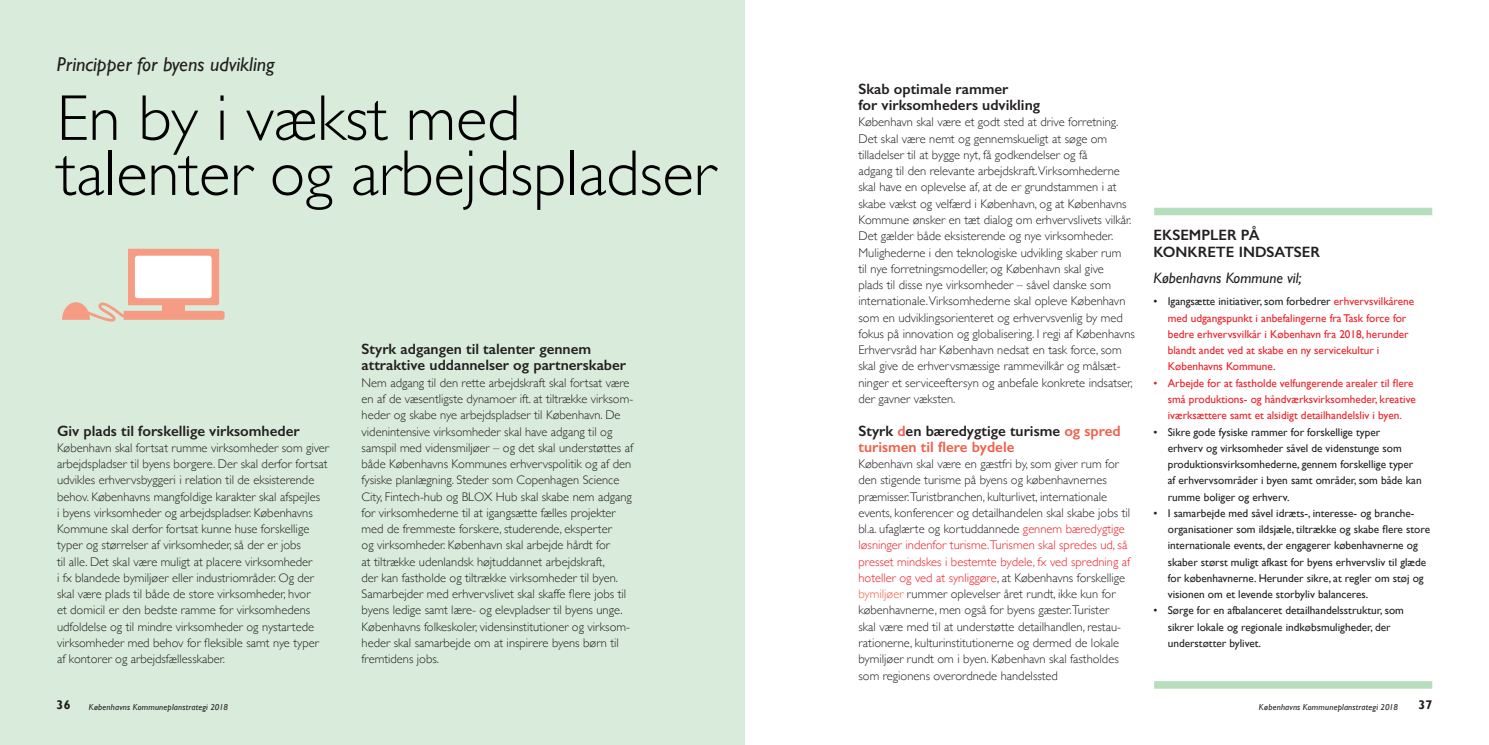
<style>
.page{position:relative;width:1489px;height:745px;background:#fff}
.page>*{position:absolute;margin:0;border:0;box-sizing:border-box;transform-origin:0 0}
.t1{font:300 65px/55px "Gill Sans";color:#000001}
.t2{font:italic 20px "Gill Sans";color:#231f20}
.t3{font:600 15px/16.2px "Gill Sans";color:#231f20}
.t4{font:600 15px/16.2px "Gill Sans";color:#f15e4a}
.t5{font:italic 15px "Gill Sans";color:#231f20}
.t6{font:300 12.5px/16.2px "Gill Sans";color:#231f20}
.t7{font:700 12.5px "Gill Sans";color:#231f20}
.t8{font:11.25px/16.2px "Gill Sans";color:#231f20}
.t9{font:11.25px/16.2px "Gill Sans";color:#ee1d23}
.t10{font:italic 8.75px "Gill Sans";letter-spacing:.02em;color:#231f20}
.s1{color:#231f20}
.s2{color:#ee1d23}
.s3{color:#f15e4a}
</style>
<div class="page">
<div style="left:0;top:0;width:744px;height:744px;background:#d9ecdb"></div>
<svg style="left:62px;top:248px;width:162px;height:74px"></svg>
<div style="left:1154px;top:208px;width:277px;height:7px;background:#b6ddbc"></div>
<svg style="left:1154px;top:681px;width:277px;height:7px;background:#b7ddbd"></svg>
<h2 class="t2" style="left:57px;top:56px;width:219px">Principper for byens udvikling</h2>
<h1 class="t1" style="left:57px;top:95px;width:660px">En by i vækst med talenter og arbejdspladser</h1>
<p class="t3" style="left:57px;top:422px;width:244px">Giv plads til forskellige virksomheder</p>
<p class="t6" style="left:57px;top:440px;width:273px">København skal fortsat rumme virksomheder som giver arbejdspladser til byens borgere. Der skal derfor fortsat udvikles erhvervsbyggeri i relation til de eksisterende behov. Københavns mangfoldige karakter skal afspejles<br>i byens virksomheder og arbejdspladser. Københavns Kommune skal derfor fortsat kunne huse forskellige typer og størrelser af virksomheder, så der er jobs<br>til alle. Det skal være muligt at placere virksomheder<br>i fx blandede bymiljøer eller industriområder. Og der skal være plads til både de store virksomheder, hvor<br>et domicil er den bedste ramme for virksomhedens udfoldelse og til mindre virksomheder og nystartede virksomheder med behov for fleksible samt nye typer af kontorer og arbejdsfællesskaber.</p>
<p class="t3" style="left:361px;top:340px;width:266px">Styrk adgangen til talenter gennem attraktive uddannelser og partnerskaber</p>
<p class="t6" style="left:361px;top:375px;width:273px">Nem adgang til den rette arbejdskraft skal fortsat være en af de væsentligste dynamoer ift. at tiltrække virksom&shy;heder og skabe nye arbejdspladser til København. De videnintensive virksomheder skal have adgang til og samspil med vidensmiljøer – og det skal understøttes af både Københavns Kommunes erhvervspolitik og af den fysiske planlægning. Steder som Copenhagen Science City, Fintech-hub og BLOX Hub skal skabe nem adgang for virksomhederne til at igangsætte fælles projekter med de fremmeste forskere, studerende, eksperter<br>og virksomheder. København skal arbejde hårdt for<br>at tiltrække udenlandsk højtuddannet arbejdskraft,<br>der kan fastholde og tiltrække virksomheder til byen.<br>Samarbejder med erhvervslivet skal skaffe flere jobs til byens ledige samt lære- og elevpladser til byens unge.<br>Københavns folkeskoler, vidensinstitutioner og virksom&shy;heder skal samarbejde om at inspirere byens børn til fremtidens jobs.</p>
<p class="t3" style="left:858px;top:80px;width:183px">Skab optimale rammer<br>for virksomheders udvikling</p>
<p class="t6" style="left:858px;top:115px;width:278px">København skal være et godt sted at drive forretning.<br>Det skal være nemt og gennemskueligt at søge om tilladelser til at bygge nyt, få godkendelser og få<br>adgang til den relevante arbejdskraft.Virksomhederne skal have en oplevelse af, at de er grundstammen i at skabe vækst og velfærd i København, og at Københavns Kommune ønsker en tæt dialog om erhvervslivets vilkår.<br>Det gælder både eksisterende og nye virksomheder.<br>Mulighederne i den teknologiske udvikling skaber rum<br>til nye forretningsmodeller, og København skal give<br>plads til disse nye virksomheder – såvel danske som internationale.Virksomhederne skal opleve København som en udviklingsorienteret og erhvervsvenlig by med fokus på innovation og globalisering. I regi af Københavns Erhvervsråd har København nedsat en task force, som skal give de erhvervsmæssige rammevilkår og målsæt&shy;ninger et serviceeftersyn og anbefale konkrete indsatser, der gavner væksten.</p>
<p class="t4" style="left:858px;top:422px;width:264px"><span class="s1">Styrk</span> d<span class="s1">en bæredygtige turisme</span> og spred turismen til flere bydele</p>
<p class="t6" style="left:858px;top:456px;width:273px">København skal være en gæstfri by, som giver rum for den stigende turisme på byens og københavnernes præmisser.Turistbranchen, kulturlivet, internationale events, konferencer og detailhandelen skal skabe jobs til bl.a. ufaglærte og kortuddannede <span class="s2">gennem bæredygtige løsninger indenfor turisme.Turismen skal spredes ud, så presset mindskes i bestemte bydele, fx ved spredning af hoteller og ved at synliggøre</span>, at Københavns forskellige <span class="s3">bymiljøer</span> rummer oplevelser året rundt, ikke kun for københavnerne, men også for byens gæster.Turister<br>skal være med til at understøtte detailhandlen, restau&shy;rationerne, kulturinstitutionerne og dermed de lokale bymiljøer rundt om i byen. København skal fastholdes som regionens overordnede handelssted</p>
<p class="t3" style="left:1153px;top:227px;width:168px">EKSEMPLER PÅ<br>KONKRETE INDSATSER</p>
<p class="t5" style="left:1153px;top:271px;width:149px">Københavns Kommune vil;</p>
<p class="t9" style="left:1167px;top:294px;width:248px;text-indent:-14px"><span class="s1">• Igangsætte initiativer, som forbedrer</span> erhvervsvilkårene med udgangspunkt i anbefalingerne fra Task force for bedre erhvervsvilkår i København fra 2018, herunder blandt andet ved at skabe en ny servicekultur i Københavns Kommune.</p>
<p class="t9" style="left:1167px;top:374px;width:249px;text-indent:-14px">• Arbejde for at fastholde velfungerende arealer til flere små produktions- og håndværksvirksomheder, kreative iværksættere samt et alsidigt detailhandelsliv i byen.</p>
<p class="t8" style="left:1167px;top:424px;width:255px;text-indent:-14px">• Sikre gode fysiske rammer for forskellige typer<br>erhverv og virksomheder såvel de videnstunge som produktionsvirksomhederne, gennem forskellige typer af erhvervsområder i byen samt områder, som både kan rumme boliger og erhverv.</p>
<p class="t8" style="left:1167px;top:505px;width:264px;text-indent:-14px">• I samarbejde med såvel idræts-, interesse- og branche&shy;organisationer som ildsjæle, tiltrække og skabe flere store internationale events, der engagerer københavnerne og skaber størst muligt afkast for byens erhvervsliv til glæde for københavnerne. Herunder sikre, at regler om støj og visionen om et levende storbyliv balanceres.</p>
<p class="t8" style="left:1167px;top:603px;width:238px;text-indent:-14px">• Sørge for en afbalanceret detailhandelsstruktur, som sikrer lokale og regionale indkøbsmuligheder, der under støtter bylivet.</p>
<p class="t7" style="left:57px;top:696px;width:16px">36</p>
<p class="t10" style="left:89px;top:703px;width:141px">Københavns Kommuneplanstrategi 2018</p>
<p class="t10" style="left:1258px;top:703px;width:141px">Københavns Kommuneplanstrategi 2018</p>
<p class="t7" style="left:1418px;top:696px;width:15px">37</p>
</div>
